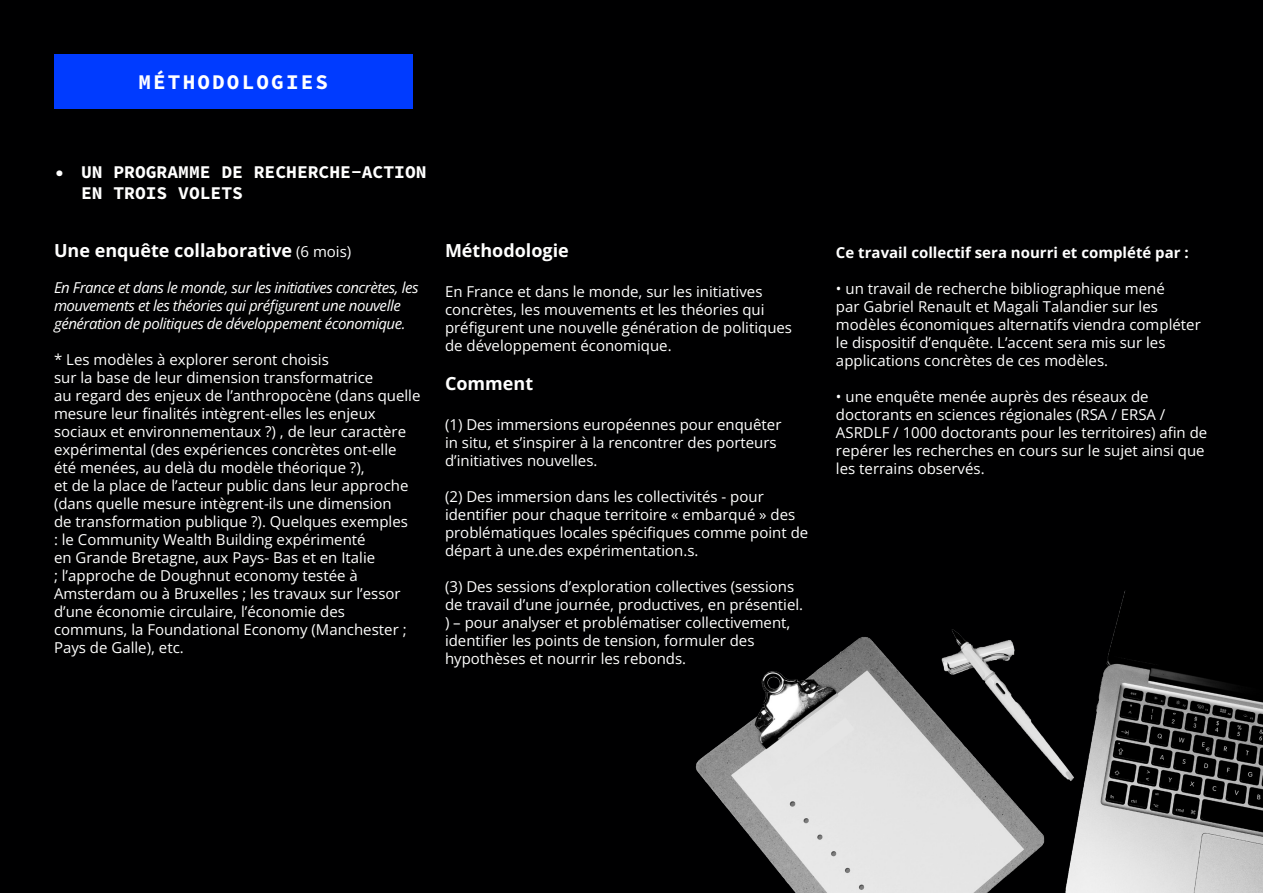
<style>
.page{position:relative;width:1263px;height:893px;background:#000001}
.page>*{position:absolute;margin:0;border:0;box-sizing:border-box;transform-origin:0 0}
.t1{font:21px "Source Code Variable";letter-spacing:.105em;color:#fff}
.t2{font:700 18px "Open Sans";color:#fff}
.t3{font:18px/21.6px "Source Code Variable";color:#fff}
.t4{font:15px/18px "Open Sans";color:#fff}
.t5{font:italic 15px/18px "Open Sans";letter-spacing:-.03em;color:#fff}
.t6{font:700 15px "Open Sans";color:#fff}
.s1{font-weight:400;font-size:15px}
</style>
<div class="page">
<div style="left:54px;top:54px;width:358px;height:55px;background:#003bff"></div>
<img style="left:695px;top:591px;width:568px;height:302px">
<svg style="left:766px;top:717px;width:89px;height:74px;background:#d8d8d8"></svg>
<p class="t1" style="left:138px;top:67px;width:191px">MÉTHODOLOGIES</p>
<p class="t3" style="left:81px;top:162px;width:347px;text-indent:-27px">• UN PROGRAMME DE RECHERCHE-ACTION<br>EN TROIS VOLETS</p>
<p class="t2" style="left:54px;top:238px;width:299px">Une enquête collaborative <span class="s1">(6 mois)</span></p>
<p class="t5" style="left:54px;top:278px;width:366px">En France et dans le monde, sur les initiatives concrètes, les mouvements et les théories qui préfigurent une nouvelle génération de politiques de développement économique.</p>
<p class="t4" style="left:54px;top:350px;width:368px">* Les modèles à explorer seront choisis<br>sur la base de leur dimension transformatrice<br>au regard des enjeux de l’anthropocène (dans quelle mesure leur finalités intègrent-elles les enjeux sociaux et environnementaux ?) , de leur caractère expérimental (des expériences concrètes ont-elle été menées, au delà du modèle théorique ?),<br>et de la place de l’acteur public dans leur approche (dans quelle mesure intègrent-ils une dimension<br>de transformation publique ?). Quelques exemples<br>: le Community Wealth Building expérimenté<br>en Grande Bretagne, aux Pays- Bas et en Italie<br>; l’approche de Doughnut economy testée à Amsterdam ou à Bruxelles ; les travaux sur l’essor d’une économie circulaire, l’économie des communs, la Foundational Economy (Manchester ; Pays de Galle), etc.</p>
<p class="t2" style="left:445px;top:238px;width:125px">Méthodologie</p>
<p class="t4" style="left:445px;top:282px;width:349px">En France et dans le monde, sur les initiatives concrètes, les mouvements et les théories qui préfigurent une nouvelle génération de politiques de développement économique.</p>
<p class="t2" style="left:445px;top:371px;width:90px">Comment</p>
<p class="t4" style="left:445px;top:415px;width:338px">(1) Des immersions européennes pour enquêter in situ, et s’inspirer à la rencontrer des porteurs d’initiatives nouvelles.</p>
<p class="t4" style="left:445px;top:487px;width:365px">(2) Des immersion dans les collectivités - pour identifier pour chaque territoire « embarqué » des problématiques locales spécifiques comme point de départ à une.des expérimentation.s.</p>
<p class="t4" style="left:445px;top:577px;width:360px">(3) Des sessions d’exploration collectives (sessions de travail d’une journée, productives, en présentiel. ) – pour analyser et problématiser collectivement, identifier les points de tension, formuler des hypothèses et nourrir les rebonds.</p>
<p class="t6" style="left:836px;top:242px;width:354px">Ce travail collectif sera nourri et complété par :</p>
<p class="t4" style="left:836px;top:279px;width:366px">• un travail de recherche bibliographique mené<br>par Gabriel Renault et Magali Talandier sur les modèles économiques alternatifs viendra compléter le dispositif d’enquête. L’accent sera mis sur les applications concrètes de ces modèles.</p>
<p class="t4" style="left:836px;top:387px;width:373px">• une enquête menée auprès des réseaux de doctorants en sciences régionales (RSA / ERSA / ASRDLF / 1000 doctorants pour les territoires) afin de repérer les recherches en cours sur le sujet ainsi que les terrains observés.</p>
</div>
